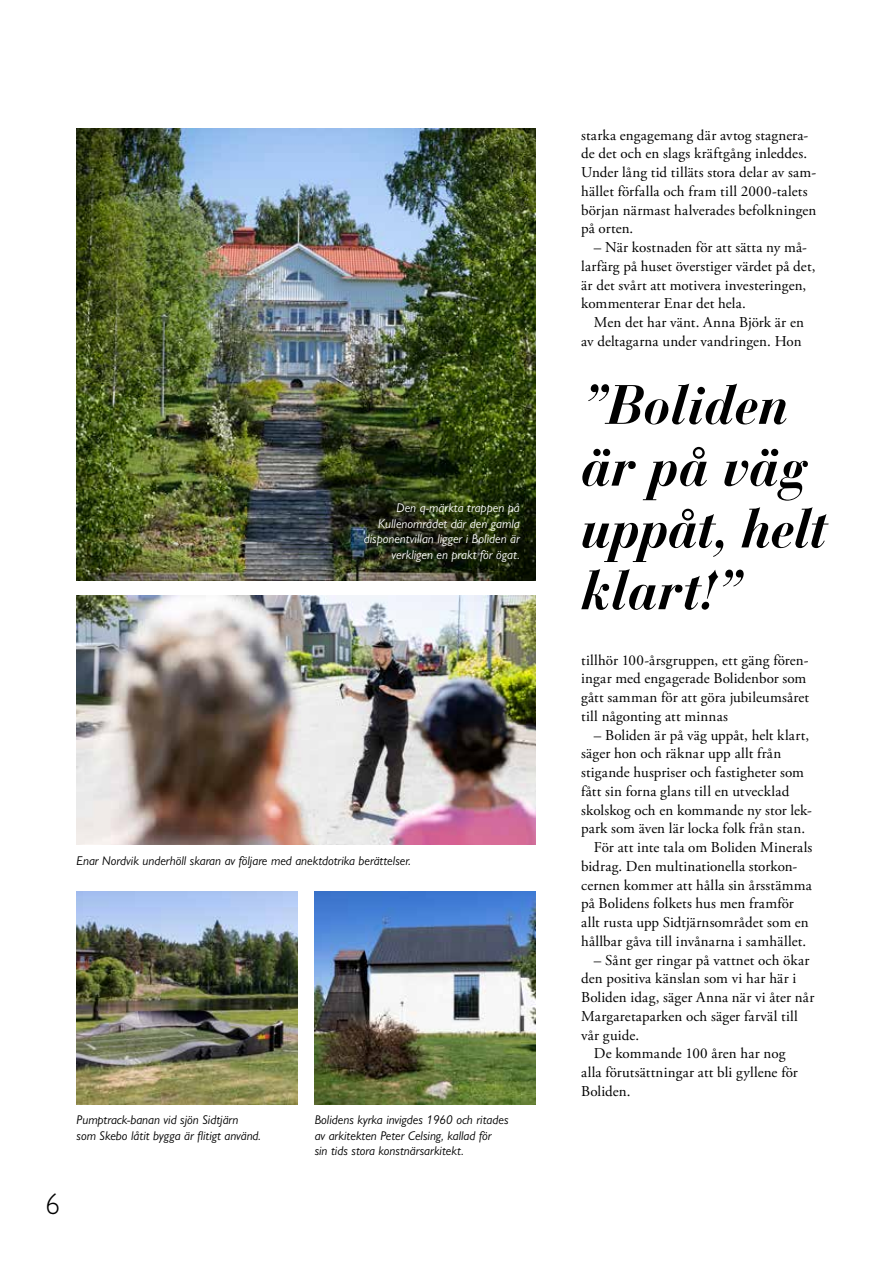
<style>
.page{position:relative;width:893px;height:1263px;background:#fff}
.page>*{position:absolute;margin:0;border:0;box-sizing:border-box;transform-origin:0 0}
.t1{font:italic 700 55.05px/61.8px "Bauer Bodoni Std";letter-spacing:-.02em;color:#000}
.t2{font:300 30.15px "Gill Sans Nova";color:#000;scale:.94 1}
.t3{font:15px/18.8px "Adobe Garamond Pro";letter-spacing:.01em;color:#000}
.t4{font:italic 12.75px/15.8px "Gill Sans Nova";color:#000}
.t5{font:italic 12.75px/15.8px "Gill Sans Nova";color:#fff;text-align:right}
</style>
<div class="page">
<img style="left:77px;top:129px;width:459px;height:451px">
<img style="left:315px;top:891px;width:221px;height:213px">
<img style="left:77px;top:891px;width:221px;height:213px">
<img style="left:77px;top:595px;width:459px;height:249px">
<p class="t5" style="left:364px;top:499px;width:158px">Den q-märkta trappen på<br>Kullenområdet där den gamla disponentvillan ligger i Boliden är verkligen en prakt för ögat.</p>
<p class="t4" style="left:77px;top:853px;width:336px">Enar Nordvik underhöll skaran av följare med anektdotrika berättelser.</p>
<h2 class="t2" style="left:46px;top:1185px;width:16px">6</h2>
<p class="t4" style="left:77px;top:1111px;width:186px">Pumptrack-banan vid sjön Sidtjärn som Skebo låtit bygga är flitigt använd.</p>
<p class="t4" style="left:315px;top:1111px;width:195px">Bolidens kyrka invigdes 1960 och ritades av arkitekten Peter Celsing, kallad för<br>sin tids stora konstnärsarkitekt.</p>
<p class="t3" style="left:581px;top:126px;width:237px">starka engagemang där avtog stagnera&shy;de det och en slags kräftgång inleddes.<br>Under lång tid tilläts stora delar av sam&shy;hället förfalla och fram till 2000-talets början närmast halverades befolkningen på orten.</p>
<p class="t3" style="left:581px;top:238px;width:236px;text-indent:13px">– När kostnaden för att sätta ny må&shy;larfärg på huset överstiger värdet på det, är det svårt att motivera investeringen, kommenterar Enar det hela.</p>
<p class="t3" style="left:581px;top:313px;width:224px;text-align:right">Men det har vänt. Anna Björk är en av deltagarna under vandringen. Hon</p>
<h1 class="t1" style="left:581px;top:374px;width:248px">”Boliden är på väg uppåt, helt klart!”</h1>
<p class="t3" style="left:581px;top:651px;width:230px">tillhör 100-årsgruppen, ett gäng fören&shy;ingar med engagerade Bolidenbor som gått samman för att göra jubileumsåret till någonting att minnas</p>
<p class="t3" style="left:594px;top:726px;width:217px">– Boliden är på väg uppåt, helt klart,</p>
<p class="t3" style="left:581px;top:745px;width:202px">säger hon och räknar upp allt från</p>
<p class="t3" style="left:581px;top:763px;width:224px">stigande huspriser och fastigheter som</p>
<p class="t3" style="left:581px;top:782px;width:210px">fått sin forna glans till en utvecklad</p>
<p class="t3" style="left:581px;top:801px;width:232px">skolskog och en kommande ny stor lek-</p>
<p class="t3" style="left:581px;top:820px;width:225px">park som även lär locka folk från stan.</p>
<p class="t3" style="left:594px;top:838px;width:220px">För att inte tala om Boliden Minerals</p>
<p class="t3" style="left:581px;top:857px;width:218px">bidrag. Den multinationella storkon-</p>
<p class="t3" style="left:581px;top:876px;width:232px">cernen kommer att hålla sin årsstämma</p>
<p class="t3" style="left:581px;top:895px;width:214px">på Bolidens folkets hus men framför</p>
<p class="t3" style="left:581px;top:913px;width:229px">allt rusta upp Sidtjärnsområdet som en</p>
<p class="t3" style="left:581px;top:932px;width:227px">hållbar gåva till invånarna i samhället.</p>
<p class="t3" style="left:594px;top:951px;width:217px">– Sånt ger ringar på vattnet och ökar</p>
<p class="t3" style="left:581px;top:970px;width:217px">den positiva känslan som vi har här i</p>
<p class="t3" style="left:581px;top:988px;width:235px">Boliden idag, säger Anna när vi åter når</p>
<p class="t3" style="left:581px;top:1007px;width:218px">Margaretaparken och säger farväl till</p>
<p class="t3" style="left:581px;top:1026px;width:60px">vår guide.</p>
<p class="t3" style="left:594px;top:1045px;width:193px">De kommande 100 åren har nog</p>
<p class="t3" style="left:581px;top:1063px;width:218px">alla förutsättningar att bli gyllene för</p>
<p class="t3" style="left:581px;top:1082px;width:51px">Boliden.</p>
</div>
